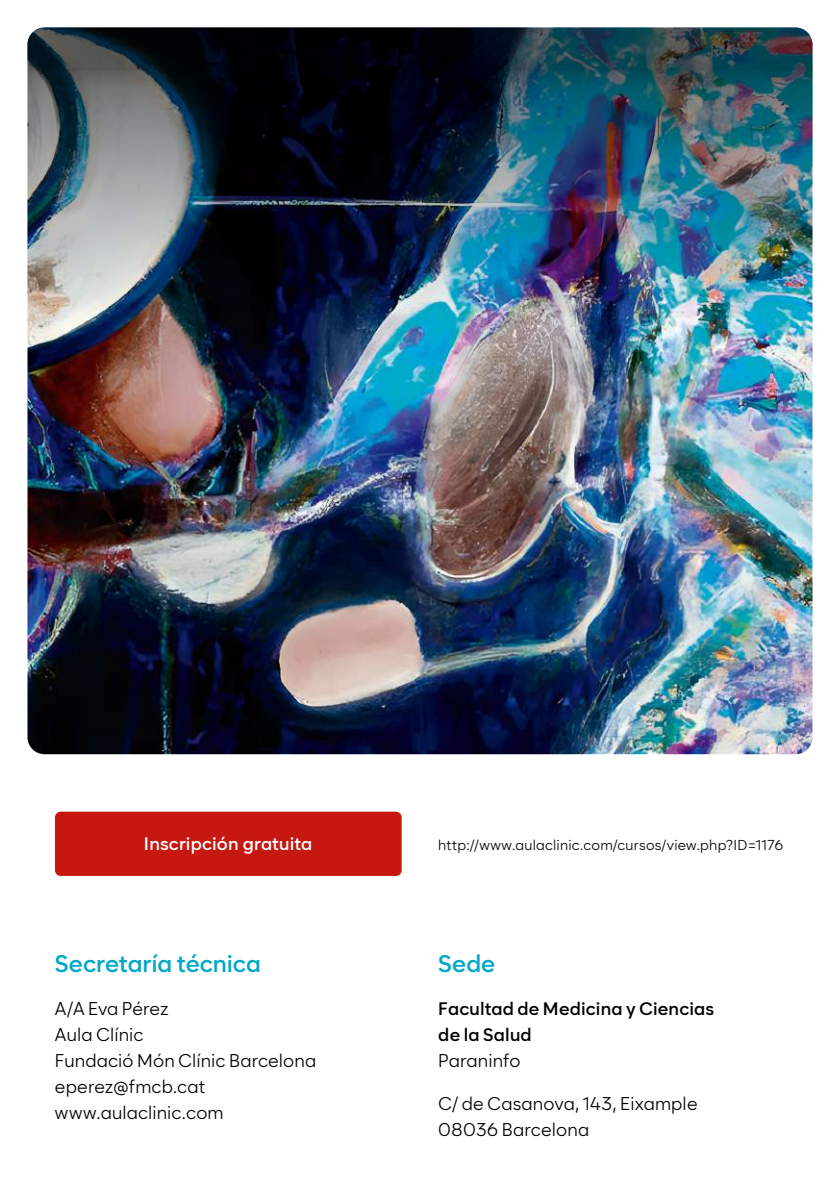
<style>
.page{position:relative;width:840px;height:1191px;background:#fff}
.page>*{position:absolute;margin:0;border:0;box-sizing:border-box;transform-origin:0 0}
.t1{font:600 24px "Cadiz";color:#00a8c7}
.t2{font:18px/26px "Cadiz";letter-spacing:.01em;color:#000}
.t3{font:600 18px/26px "Cadiz";letter-spacing:.015em;color:#000}
.t4{font:600 18px "Cadiz";letter-spacing:.01em;color:#fff}
.t5{font:14px "Cadiz";letter-spacing:.02em;color:#000}
</style>
<div class="page">
<img style="left:27px;top:27px;width:785px;height:727px">
<img style="left:27px;top:27px;width:785px;height:469px;border-radius:17px">
<div style="left:55px;top:811px;width:346px;height:65px;background:#c71711;border-radius:6px"></div>
<p class="t4" style="left:144px;top:832px;width:170px">Inscripción gratuita</p>
<p class="t5" style="left:438px;top:836px;width:346px">http://www.aulaclinic.com/cursos/view.php?ID=1176</p>
<h1 class="t1" style="left:55px;top:949px;width:207px">Secretaría técnica</h1>
<p class="t2" style="left:55px;top:995px;width:263px">A/A Eva Pérez<br>Aula Clínic<br>Fundació Món Clínic Barcelona eperez@fmcb.cat www.aulaclinic.com</p>
<h1 class="t1" style="left:438px;top:949px;width:58px">Sede</h1>
<p class="t3" style="left:438px;top:995px;width:277px">Facultad de Medicina y Ciencias de la Salud</p>
<p class="t2" style="left:438px;top:1047px;width:83px">Paraninfo</p>
<p class="t2" style="left:438px;top:1090px;width:260px">C/ de Casanova, 143, Eixample<br>08036 Barcelona</p>
</div>
